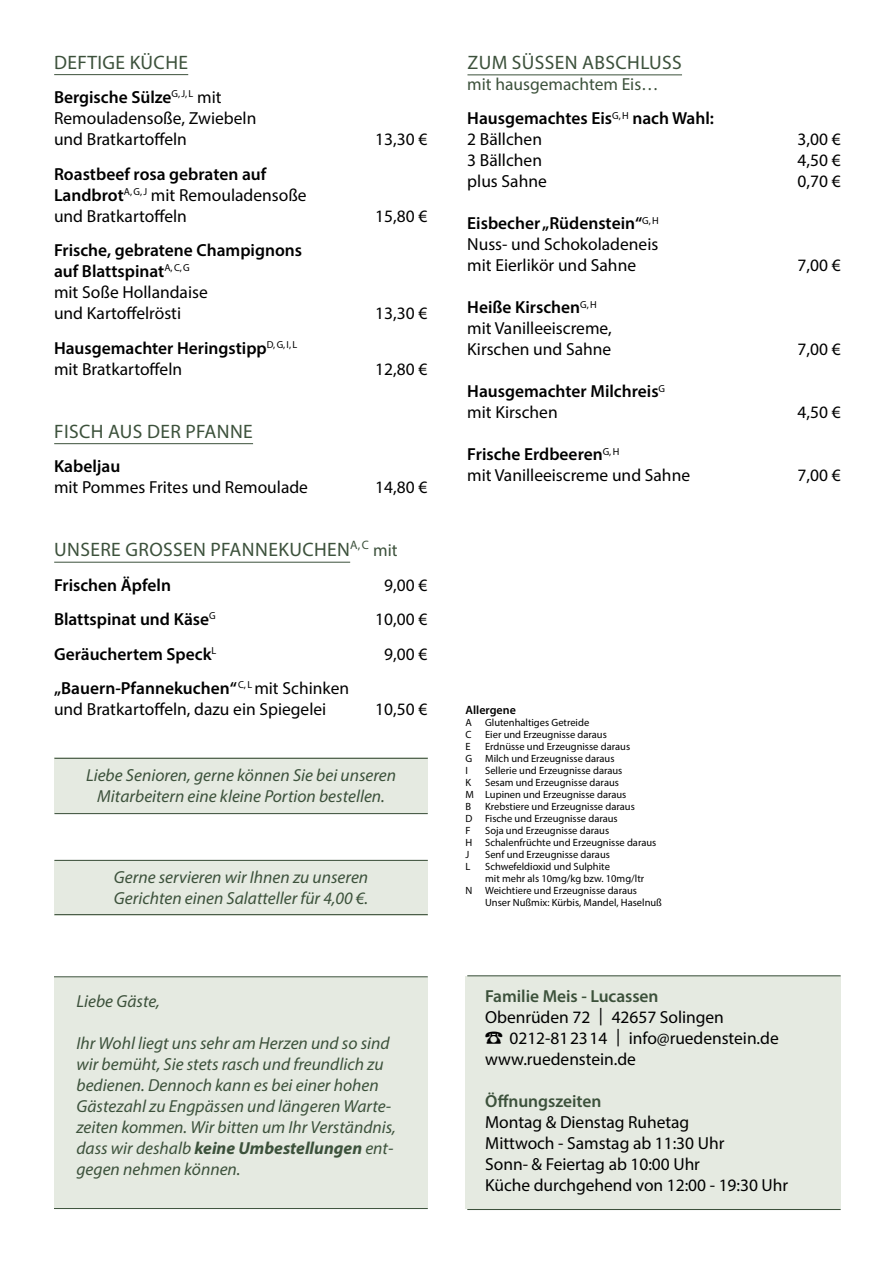
<style>
.page{position:relative;width:893px;height:1263px;background:#fff}
.page>*{position:absolute;margin:0;border:0;box-sizing:border-box;transform-origin:0 0}
.t1{font:19.5px "Myriad Pro";letter-spacing:.02em;color:#3c513b}
.t2{font:17.4px/21px "Myriad Pro";color:#000}
.t3{font:italic 17.4px/21px "Myriad Pro";color:#3c513b}
.t4{font:600 17.4px/21px "Myriad Pro";color:#000}
.t5{font:600 17.4px "Myriad Pro";letter-spacing:-.005em;color:#3c513b}
.t6{font:600 12px "Myriad Pro";color:#000}
.t7{font:10.5px/12px "Myriad Pro";color:#000}
.s1{font-weight:600}
.s2{font-weight:400}
.s3{font-size:17.4px}
.s4{font-weight:700}
.s5{font-weight:400;color:#3c513b}
.s6{font-family:"Apple Myungjo"}
</style>
<div class="page">
<div style="left:466px;top:976px;width:375px;height:233px;background:#e5eae1"></div>
<hr style="left:54px;top:74px;width:134px;height:1px;background:#3c513b">
<hr style="left:54px;top:443px;width:199px;height:1px;background:#3c513b">
<hr style="left:54px;top:562px;width:296px;height:1px;background:#3c513b">
<hr style="left:467px;top:74px;width:215px;height:1px;background:#3c513b">
<hr style="left:467px;top:1209px;width:374px;height:1px;background:#3c513b">
<hr style="left:467px;top:975px;width:374px;height:1px;background:#3c513b">
<div style="left:54px;top:977px;width:373px;height:231px;background:#e5eae1"></div>
<hr style="left:54px;top:1208px;width:374px;height:1px;background:#3c513b">
<hr style="left:54px;top:976px;width:374px;height:1px;background:#3c513b">
<div style="left:54px;top:758px;width:374px;height:55px;background:#e5eae1"></div>
<div style="left:54px;top:860px;width:374px;height:55px;background:#e5eae1"></div>
<hr style="left:54px;top:758px;width:374px;height:1px;background:#3c513b">
<hr style="left:54px;top:813px;width:374px;height:1px;background:#3c513b">
<hr style="left:54px;top:860px;width:374px;height:1px;background:#3c513b">
<hr style="left:54px;top:914px;width:374px;height:1px;background:#3c513b">
<p class="t1" style="left:54px;top:50px;width:135px">DEFTIGE KÜCHE</p>
<p class="t2" style="left:54px;top:87px;width:204px"><span class="s1">Bergische Sülze</span><sup>G,J,</sup> <sup>L</sup> mit<br>Remouladensoße, Zwiebeln und Bratkartoffeln</p>
<p class="t2" style="left:54px;top:163px;width:254px"><span class="s1">Roastbeef rosa gebraten auf<br>Landbrot</span><sup>A,G,J</sup> mit Remouladensoße und Bratkartoffeln</p>
<p class="t4" style="left:54px;top:239px;width:250px">Frische, gebratene Champignons auf Blattspinat<sup>A,C,G<br></sup><span class="s2">mit Soße Hollandaise<br>und Kartoffelrösti</span></p>
<p class="t4" style="left:54px;top:337px;width:245px">Hausgemachter Heringstipp<sup>D,G,</sup> <sup>I,</sup> <sup>L </sup><span class="s2">mit Bratkartoffeln</span></p>
<p class="t2" style="left:375px;top:129px;width:54px">13,30 €</p>
<p class="t2" style="left:375px;top:205px;width:54px">15,80 €</p>
<p class="t2" style="left:375px;top:303px;width:54px">13,30 €</p>
<p class="t2" style="left:375px;top:358px;width:54px">12,80 €</p>
<p class="t1" style="left:54px;top:419px;width:200px">FISCH AUS DER PFANNE</p>
<p class="t4" style="left:54px;top:455px;width:68px">Kabeljau</p>
<p class="t2" style="left:54px;top:477px;width:255px">mit Pommes Frites und Remoulade</p>
<p class="t2" style="left:375px;top:477px;width:54px">14,80 €</p>
<p class="t1" style="left:54px;top:538px;width:345px">UNSERE GROSSEN PFANNEKUCHEN<sup>A,C</sup> <span class="s3">mit</span></p>
<p class="t4" style="left:54px;top:574px;width:119px">Frischen Äpfeln</p>
<p class="t2" style="left:384px;top:574px;width:45px">9,00 €</p>
<p class="t4" style="left:54px;top:608px;width:163px">Blattspinat und Käse<sup>G</sup></p>
<p class="t2" style="left:375px;top:609px;width:54px">10,00 €</p>
<p class="t4" style="left:54px;top:643px;width:164px">Geräuchertem Speck<sup>L</sup></p>
<p class="t2" style="left:384px;top:643px;width:45px">9,00 €</p>
<p class="t2" style="left:54px;top:678px;width:297px"><span class="s1">„Bauern-Pfannekuchen“</span><sup>C,</sup> <sup>L</sup> mit Schinken und Bratkartoffeln, dazu ein Spiegelei</p>
<p class="t2" style="left:375px;top:699px;width:54px">10,50 €</p>
<p class="t3" style="left:86px;top:764px;width:312px;text-align:center">Liebe Senioren, gerne können Sie bei unseren<br>Mitarbeitern eine kleine Portion bestellen.</p>
<p class="t3" style="left:114px;top:866px;width:256px">Gerne servieren wir Ihnen zu unseren<br>Gerichten einen Salatteller für 4,00 €.</p>
<p class="t3" style="left:76px;top:990px;width:85px">Liebe Gäste,</p>
<p class="t3" style="left:76px;top:1032px;width:321px">Ihr Wohl liegt uns sehr am Herzen und so sind wir bemüht, Sie stets rasch und freundlich zu bedienen. Dennoch kann es bei einer hohen Gästezahl zu Engpässen und längeren Warte&shy;zeiten kommen. Wir bitten um Ihr Verständnis, dass wir deshalb <span class="s4">keine Umbestellungen</span> ent&shy;gegen nehmen können.</p>
<p class="t1" style="left:467px;top:50px;width:216px">ZUM SÜSSEN ABSCHLUSS</p>
<p class="t4" style="left:467px;top:66px;width:248px;line-height:34.5px"><span class="s5">mit hausgemachtem Eis…<br></span>Hausgemachtes Eis<sup>G,H</sup> nach Wahl:</p>
<p class="t2" style="left:467px;top:129px;width:76px">2 Bällchen</p>
<p class="t2" style="left:797px;top:129px;width:45px">3,00 €</p>
<p class="t2" style="left:467px;top:150px;width:76px">3 Bällchen</p>
<p class="t2" style="left:797px;top:150px;width:45px">4,50 €</p>
<p class="t2" style="left:467px;top:171px;width:81px">plus Sahne</p>
<p class="t2" style="left:797px;top:171px;width:45px">0,70 €</p>
<p class="t2" style="left:467px;top:213px;width:193px;text-align:justify"><span class="s1">Eisbecher „Rüdenstein“</span><sup>G,H </sup>Nuss- und Schokoladeneis mit Eierlikör und Sahne</p>
<p class="t2" style="left:797px;top:255px;width:45px">7,00 €</p>
<p class="t2" style="left:467px;top:297px;width:146px"><span class="s1">Heiße Kirschen</span><sup>G,H </sup>mit Vanilleeiscreme,<br>Kirschen und Sahne</p>
<p class="t4" style="left:467px;top:381px;width:199px">Hausgemachter Milchreis<sup>G </sup><span class="s2">mit Kirschen</span></p>
<p class="t2" style="left:467px;top:444px;width:224px"><span class="s1">Frische Erdbeeren</span><sup>G,H<br></sup>mit Vanilleeiscreme und Sahne</p>
<p class="t2" style="left:797px;top:339px;width:45px">7,00 €</p>
<p class="t2" style="left:797px;top:402px;width:45px">4,50 €</p>
<p class="t2" style="left:797px;top:465px;width:45px">7,00 €</p>
<p class="t6" style="left:466px;top:703px;width:52px">Allergene</p>
<p class="t7" style="left:466px;top:717px;width:125px">A Glutenhaltiges Getreide<br>C</p>
<p class="t7" style="left:485px;top:729px;width:123px">Eier und Erzeugnisse daraus</p>
<p class="t7" style="left:466px;top:741px;width:166px;text-indent:19px">Erdnüsse und Erzeugnisse daraus<br>G Milch und Erzeugnisse daraus<br>I</p>
<p class="t7" style="left:466px;top:741px;width:7px">E</p>
<p class="t7" style="left:485px;top:765px;width:139px">Sellerie und Erzeugnisse daraus</p>
<p class="t7" style="left:466px;top:777px;width:162px;text-indent:19px">Sesam und Erzeugnisse daraus<br>M Lupinen und Erzeugnisse daraus<br>B</p>
<p class="t7" style="left:466px;top:777px;width:7px">K</p>
<p class="t7" style="left:466px;top:801px;width:171px;text-indent:19px">Krebstiere und Erzeugnisse daraus<br>D Fische und Erzeugnisse daraus<br>F</p>
<p class="t7" style="left:466px;top:825px;width:192px;text-indent:19px">Soja und Erzeugnisse daraus<br>H Schalenfrüchte und Erzeugnisse daraus<br>J</p>
<p class="t7" style="left:485px;top:849px;width:126px">Senf und Erzeugnisse daraus</p>
<p class="t7" style="left:466px;top:861px;width:6px">L</p>
<p class="t7" style="left:485px;top:861px;width:126px">Schwefeldioxid und Sulphite</p>
<p class="t7" style="left:485px;top:873px;width:161px">mit mehr als 10mg/kg bzw. 10mg/ltr</p>
<p class="t7" style="left:466px;top:885px;width:173px">N Weichtiere und Erzeugnisse daraus</p>
<p class="t7" style="left:485px;top:897px;width:178px">Unser Nußmix: Kürbis, Mandel, Haselnuß</p>
<p class="t5" style="left:485px;top:985px;width:175px">Familie Meis - Lucassen</p>
<p class="t2" style="left:485px;top:1006px;width:295px">Obenrüden 72 | 42657 Solingen<br><span class="s6">☎</span> 0212-812314 | info@ruedenstein.de www.ruedenstein.de</p>
<p class="t5" style="left:485px;top:1089px;width:118px">Öffnungszeiten</p>
<p class="t2" style="left:485px;top:1111px;width:304px">Montag &amp; Dienstag Ruhetag<br>Mittwoch - Samstag ab 11:30 Uhr<br>Sonn- &amp; Feiertag ab 10:00 Uhr<br>Küche durchgehend von 12:00 - 19:30 Uhr</p>
</div>
